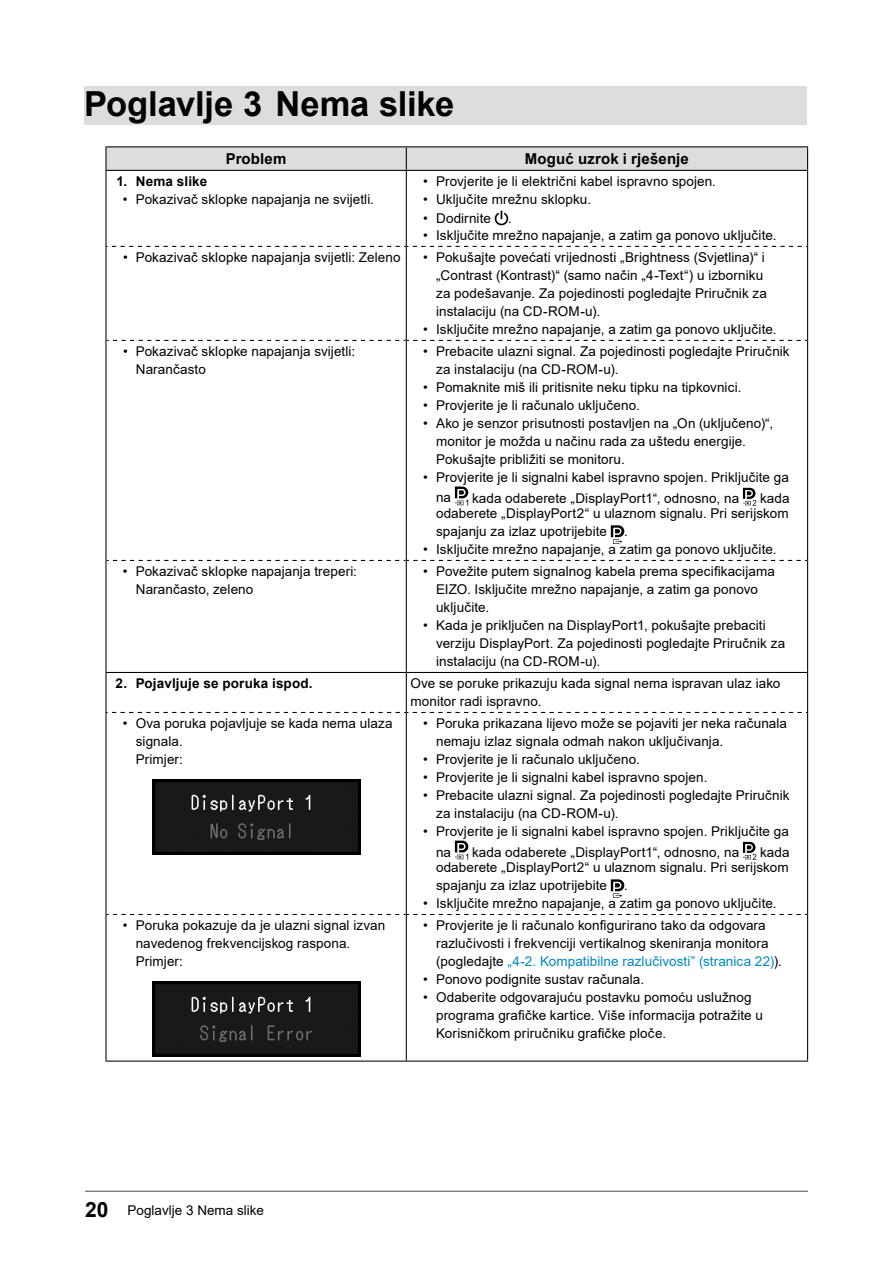
<style>
.page{position:relative;width:893px;height:1263px;background:#fff}
.page>*{position:absolute;margin:0;border:0;box-sizing:border-box;transform-origin:0 0}
.t1{font:700 34.5px "Arial";letter-spacing:-.005em;color:#000}
.t2{font:700 15px "Arial";letter-spacing:.01em;color:#000}
.t3{font:13.5px/18px "Arial";letter-spacing:.005em;color:#000}
.t4{font:700 13.5px "Arial";letter-spacing:.01em;color:#000}
.s1{color:#0087c3}
.s2{font-weight:700;font-size:21px}
</style>
<div class="page">
<hr style="left:85px;top:1191px;width:723px;height:1px;background:#595757">
<div style="left:84px;top:86px;width:723px;height:39px;background:#dcdddd"></div>
<svg style="left:105px;top:246px;width:703px;height:1px"></svg>
<svg style="left:106px;top:340px;width:701px;height:1px"></svg>
<svg style="left:106px;top:560px;width:701px;height:1px"></svg>
<svg style="left:105px;top:712px;width:703px;height:1px"></svg>
<svg style="left:106px;top:914px;width:701px;height:1px"></svg>
<hr style="left:105px;top:672px;width:301px;height:1px;background:#000">
<hr style="left:406px;top:672px;width:402px;height:1px;background:#000">
<hr style="left:105px;top:146px;width:301px;height:1px;background:#000">
<hr style="left:406px;top:146px;width:402px;height:1px;background:#000">
<svg style="left:105px;top:147px;width:703px;height:23px;background:#d5d6d6"></svg>
<hr style="left:105px;top:170px;width:301px;height:1px;background:#000">
<hr style="left:406px;top:170px;width:402px;height:1px;background:#000">
<hr style="left:105px;top:171px;width:1px;height:75px;background:#000">
<hr style="left:406px;top:171px;width:1px;height:75px;background:#000">
<hr style="left:807px;top:171px;width:1px;height:75px;background:#000">
<hr style="left:105px;top:673px;width:1px;height:39px;background:#000">
<hr style="left:406px;top:673px;width:1px;height:39px;background:#000">
<hr style="left:807px;top:673px;width:1px;height:39px;background:#000">
<hr style="left:105px;top:1060px;width:301px;height:2px;background:#000">
<hr style="left:406px;top:1060px;width:402px;height:2px;background:#000">
<hr style="left:105px;top:247px;width:1px;height:93px;background:#000">
<hr style="left:406px;top:247px;width:1px;height:93px;background:#000">
<hr style="left:807px;top:247px;width:1px;height:93px;background:#000">
<hr style="left:105px;top:340px;width:1px;height:220px;background:#000">
<hr style="left:406px;top:340px;width:1px;height:220px;background:#000">
<hr style="left:807px;top:340px;width:1px;height:220px;background:#000">
<hr style="left:105px;top:560px;width:1px;height:112px;background:#000">
<hr style="left:406px;top:560px;width:1px;height:112px;background:#000">
<hr style="left:807px;top:560px;width:1px;height:112px;background:#000">
<hr style="left:105px;top:713px;width:1px;height:201px;background:#000">
<hr style="left:406px;top:713px;width:1px;height:201px;background:#000">
<hr style="left:807px;top:713px;width:1px;height:201px;background:#000">
<hr style="left:105px;top:914px;width:1px;height:146px;background:#000">
<hr style="left:406px;top:914px;width:1px;height:146px;background:#000">
<hr style="left:807px;top:914px;width:1px;height:146px;background:#000">
<svg style="left:495px;top:211px;width:13px;height:14px"></svg>
<svg style="left:455px;top:487px;width:13px;height:19px"></svg>
<svg style="left:743px;top:488px;width:13px;height:18px"></svg>
<svg style="left:611px;top:525px;width:13px;height:19px"></svg>
<img style="left:152px;top:779px;width:208px;height:76px">
<svg style="left:455px;top:841px;width:13px;height:19px"></svg>
<svg style="left:743px;top:842px;width:13px;height:18px"></svg>
<svg style="left:611px;top:879px;width:13px;height:19px"></svg>
<img style="left:152px;top:981px;width:208px;height:76px">
<h1 class="t1" style="left:84px;top:79px;width:372px">Poglavlje 3 Nema slike</h1>
<p class="t2" style="left:226px;top:148px;width:62px">Problem</p>
<p class="t2" style="left:525px;top:148px;width:166px">Moguć uzrok i rješenje</p>
<p class="t4" style="left:116px;top:172px;width:92px">1. Nema slike</p>
<p class="t3" style="left:123px;top:190px;width:253px">• Pokazivač sklopke napajanja ne svijetli.</p>
<p class="t3" style="left:423px;top:172px;width:294px">• Provjerite je li električni kabel ispravno spojen.</p>
<p class="t3" style="left:423px;top:190px;width:169px">• Uključite mrežnu sklopku.</p>
<p class="t3" style="left:423px;top:209px;width:69px">• Dodirnite</p>
<p class="t3" style="left:508px;top:209px;width:5px">.</p>
<p class="t3" style="left:423px;top:226px;width:355px">• Isključite mrežno napajanje, a zatim ga ponovo uključite.</p>
<p class="t3" style="left:123px;top:248px;width:279px">• Pokazivač sklopke napajanja svijetli: Zeleno</p>
<p class="t3" style="left:436px;top:248px;width:332px;text-indent:-13px">• Pokušajte povećati vrijednosti „Brightness (Svjetlina)“ i „Contrast (Kontrast)“ (samo način „4-Text“) u izborniku za podešavanje. Za pojedinosti pogledajte Priručnik za instalaciju (na CD-ROM-u).</p>
<p class="t3" style="left:423px;top:320px;width:355px">• Isključite mrežno napajanje, a zatim ga ponovo uključite.</p>
<p class="t3" style="left:136px;top:342px;width:221px;text-indent:-13px">• Pokazivač sklopke napajanja svijetli:<br>Narančasto</p>
<p class="t3" style="left:436px;top:342px;width:355px;text-indent:-13px">• Prebacite ulazni signal. Za pojedinosti pogledajte Priručnik za instalaciju (na CD-ROM-u).</p>
<p class="t3" style="left:423px;top:378px;width:320px">• Pomaknite miš ili pritisnite neku tipku na tipkovnici.</p>
<p class="t3" style="left:423px;top:396px;width:218px">• Provjerite je li računalo uključeno.</p>
<p class="t3" style="left:436px;top:414px;width:338px;text-indent:-13px">• Ako je senzor prisutnosti postavljen na „On (uključeno)“, monitor je možda u načinu rada za uštedu energije.<br>Pokušajte približiti se monitoru.</p>
<p class="t3" style="left:436px;top:467px;width:354px;line-height:20.2px;text-indent:-13px">• Provjerite je li signalni kabel ispravno spojen. Priključite ga na</p>
<p class="t3" style="left:472px;top:489px;width:269px">kada odaberete „DisplayPort1“, odnosno, na</p>
<p class="t3" style="left:436px;top:490px;width:355px;line-height:15.8px;text-align:right">kada<br>odaberete „DisplayPort2“ u ulaznom signalu. Pri serijskom</p>
<p class="t3" style="left:436px;top:522px;width:172px">spajanju za izlaz upotrijebite</p>
<p class="t3" style="left:624px;top:522px;width:5px">.</p>
<p class="t3" style="left:423px;top:540px;width:355px">• Isključite mrežno napajanje, a zatim ga ponovo uključite.</p>
<p class="t3" style="left:136px;top:562px;width:223px;text-indent:-13px">• Pokazivač sklopke napajanja treperi:<br>Narančasto, zeleno</p>
<p class="t3" style="left:436px;top:562px;width:340px;text-indent:-13px">• Povežite putem signalnog kabela prema specifikacijama<br>EIZO. Isključite mrežno napajanje, a zatim ga ponovo uključite.</p>
<p class="t3" style="left:436px;top:616px;width:351px;text-indent:-13px">• Kada je priključen na DisplayPort1, pokušajte prebaciti verziju DisplayPort. Za pojedinosti pogledajte Priručnik za instalaciju (na CD-ROM-u).</p>
<p class="t4" style="left:116px;top:674px;width:199px">2. Pojavljuje se poruka ispod.</p>
<p class="t3" style="left:411px;top:674px;width:371px">Ove se poruke prikazuju kada signal nema ispravan ulaz iako monitor radi ispravno.</p>
<p class="t3" style="left:136px;top:714px;width:258px;text-indent:-13px">• Ova poruka pojavljuje se kada nema ulaza signala.<br>Primjer:</p>
<p class="t3" style="left:436px;top:714px;width:353px;text-indent:-13px">• Poruka prikazana lijevo može se pojaviti jer neka računala nemaju izlaz signala odmah nakon uključivanja.</p>
<p class="t3" style="left:423px;top:750px;width:218px">• Provjerite je li računalo uključeno.</p>
<p class="t3" style="left:423px;top:768px;width:286px">• Provjerite je li signalni kabel ispravno spojen.</p>
<p class="t3" style="left:436px;top:786px;width:355px;text-indent:-13px">• Prebacite ulazni signal. Za pojedinosti pogledajte Priručnik za instalaciju (na CD-ROM-u).</p>
<p class="t3" style="left:436px;top:821px;width:354px;line-height:20.2px;text-indent:-13px">• Provjerite je li signalni kabel ispravno spojen. Priključite ga na</p>
<p class="t3" style="left:472px;top:843px;width:269px">kada odaberete „DisplayPort1“, odnosno, na</p>
<p class="t3" style="left:436px;top:844px;width:355px;line-height:15.8px;text-align:right">kada<br>odaberete „DisplayPort2“ u ulaznom signalu. Pri serijskom</p>
<p class="t3" style="left:436px;top:876px;width:172px">spajanju za izlaz upotrijebite</p>
<p class="t3" style="left:624px;top:876px;width:5px">.</p>
<p class="t3" style="left:423px;top:894px;width:355px">• Isključite mrežno napajanje, a zatim ga ponovo uključite.</p>
<p class="t3" style="left:136px;top:916px;width:251px;text-indent:-13px">• Poruka pokazuje da je ulazni signal izvan navedenog frekvencijskog raspona.<br>Primjer:</p>
<p class="t3" style="left:436px;top:916px;width:347px;text-indent:-13px">• Provjerite je li računalo konfigurirano tako da odgovara razlučivosti i frekvenciji vertikalnog skeniranja monitora (pogledajte <span class="s1">„4-2. Kompatibilne razlučivosti” (stranica 22)</span>).</p>
<p class="t3" style="left:423px;top:970px;width:222px">• Ponovo podignite sustav računala.</p>
<p class="t3" style="left:436px;top:988px;width:328px;text-indent:-13px">• Odaberite odgovarajuću postavku pomoću uslužnog programa grafičke kartice. Više informacija potražite u<br>Korisničkom priručniku grafičke ploče.</p>
<p class="t3" style="left:85px;top:1201px;width:181px"><span class="s2">20</span> Poglavlje 3 Nema slike</p>
</div>
